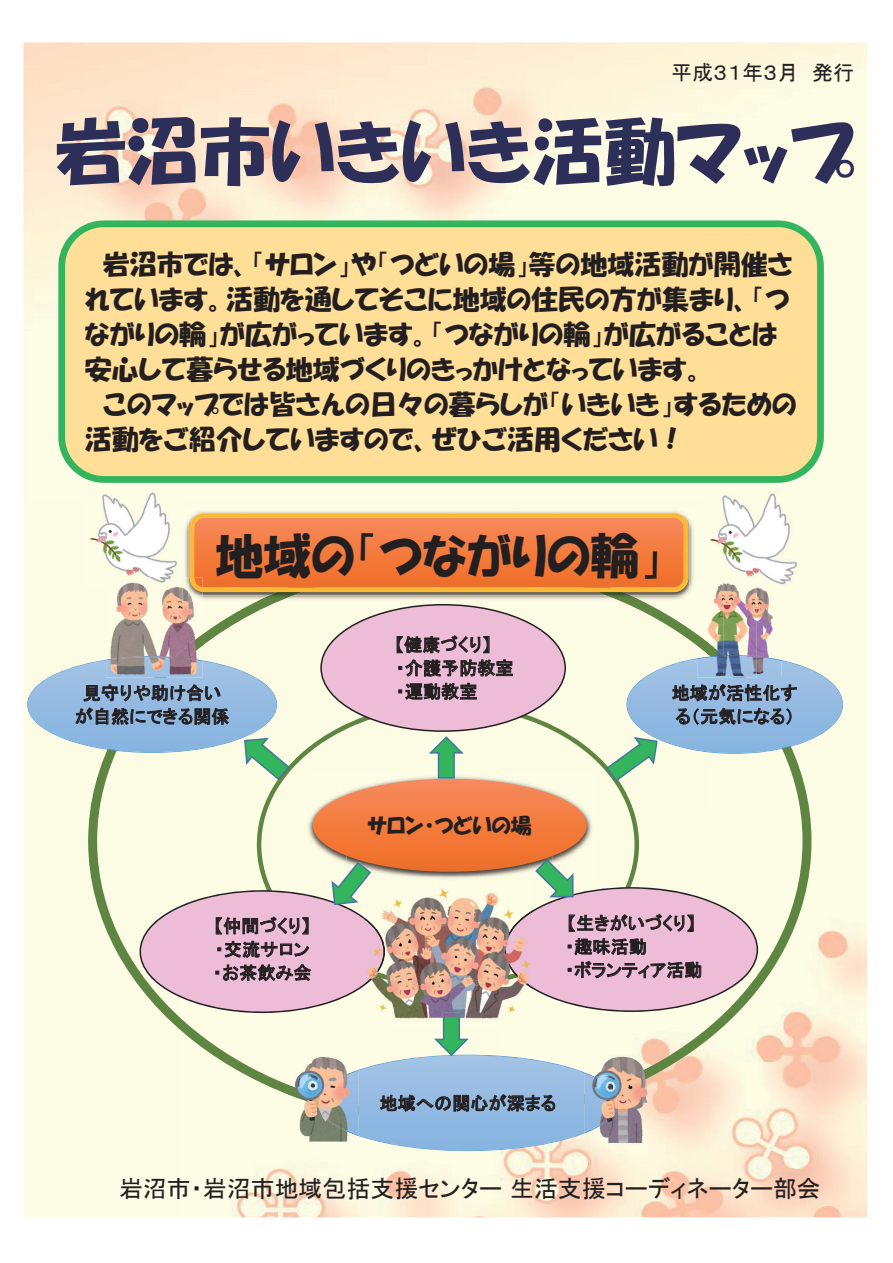
<style>
.page{position:relative;width:893px;height:1263px;background:#fff}
.page>*{position:absolute;margin:0;border:0;box-sizing:border-box;transform-origin:0 0}
.t1{font:71.85px "HGP Soei Kakupoptai";color:#2e2f58}
.t2{font:48px "HGP Soei Kakupoptai";color:#231f20}
.t3{font:27px/35.1px "HGP Soei Kakupoptai";color:#231f20}
.t4{font:23.85px "MS P Gothic";color:#231f20}
.t5{font:21px "HGP Soei Kakupoptai";color:#231f20}
.t6{font:21px "MS P Gothic";color:#231f20}
.t7{font:18px/23.4px "MS P Gothic";letter-spacing:.01em;color:#231f20}
</style>
<div class="page">
<img style="left:23px;top:42px;width:844px;height:459px">
<div style="left:23px;top:501px;width:104px;height:716px;background:#fcfce5"></div>
<img style="left:763px;top:501px;width:104px;height:716px">
<img style="left:710px;top:1151px;width:53px;height:66px">
<img style="left:340px;top:1151px;width:51px;height:66px">
<img style="left:180px;top:1151px;width:160px;height:66px">
<img style="left:552px;top:1151px;width:51px;height:66px">
<img style="left:657px;top:1151px;width:53px;height:66px">
<img style="left:391px;top:1151px;width:161px;height:66px">
<img style="left:603px;top:1151px;width:54px;height:66px">
<div style="left:58px;top:220px;width:766px;height:263px;background:#ffdf98;border:7px solid #33b55d;border-radius:43px"></div>
<svg style="left:88px;top:558px;width:723px;height:77px;background:#ecefd5"></svg>
<div style="left:321px;top:605px;width:244px;height:126px;background:#edbdd8;border-radius:50%"></div>
<img style="left:183px;top:508px;width:512px;height:93px">
<img style="left:257px;top:595px;width:385px;height:6px">
<img style="left:270px;top:592px;width:360px;height:3px">
<img style="left:757px;top:591px;width:25px;height:44px">
<img style="left:697px;top:581px;width:26px;height:53px">
<img style="left:697px;top:634px;width:26px;height:1px">
<img style="left:723px;top:591px;width:34px;height:44px">
<svg style="left:27px;top:635px;width:816px;height:516px;background:#dbd2c7"></svg>
<img style="left:443px;top:1012px;width:17px;height:18px">
<img style="left:106px;top:577px;width:97px;height:79px">
<img style="left:175px;top:634px;width:28px;height:22px">
<img style="left:183px;top:577px;width:20px;height:24px">
<img style="left:188px;top:577px;width:15px;height:18px">
<svg style="left:190px;top:513px;width:498px;height:79px;background:#f4843f"></svg>
<img style="left:190px;top:577px;width:13px;height:15px">
<img style="left:106px;top:661px;width:97px;height:16px">
<img style="left:106px;top:656px;width:97px;height:5px">
<img style="left:585px;top:1052px;width:72px;height:93px">
<img style="left:609px;top:1063px;width:48px;height:30px">
<img style="left:585px;top:1072px;width:33px;height:61px">
<img style="left:288px;top:1053px;width:71px;height:91px">
<img style="left:288px;top:1085px;width:30px;height:20px">
<img style="left:318px;top:1070px;width:41px;height:66px">
<img style="left:83px;top:487px;width:99px;height:103px">
<img style="left:106px;top:577px;width:76px;height:13px">
<img style="left:703px;top:488px;width:99px;height:103px">
<img style="left:703px;top:581px;width:54px;height:10px">
<p class="t6" style="left:671px;top:62px;width:184px">平成３１年３月 発行</p>
<h1 class="t1" style="left:55px;top:115px;width:802px">岩沼市いきいき活動マップ</h1>
<p class="t3" style="left:85px;top:246px;width:709px;text-indent:18px">岩沼市では、「サロン」や「つどいの場」等の地域活動が開催されています。活動を通してそこに地域の住民の方が集まり、「つながりの輪」が広がっています。「つながりの輪」が広がることは安心して暮らせる地域づくりのきっかけとなっています。</p>
<p class="t3" style="left:85px;top:386px;width:713px;text-indent:18px">このマップでは皆さんの日々の暮らしが「いきいき」するための活動をご紹介していますので、ぜひご活用ください！</p>
<h2 class="t2" style="left:215px;top:531px;width:449px">地域の「つながりの輪」</h2>
<p class="t7" style="left:75px;top:681px;width:156px;text-align:center">見守りや助け合いが自然にできる関係</p>
<p class="t7" style="left:395px;top:633px;width:120px">【健康づくり】<br>・介護予防教室・運動教室</p>
<p class="t7" style="left:672px;top:681px;width:127px">地域が活性化する（元気になる）</p>
<p class="t5" style="left:368px;top:815px;width:166px">サロン・つどいの場</p>
<p class="t7" style="left:213px;top:914px;width:100px;text-align:justify">【仲間づくり】・交流サロン・お茶飲み会</p>
<p class="t7" style="left:565px;top:911px;width:139px">【生きがいづくり】・趣味活動<br>・ボランティア活動</p>
<p class="t7" style="left:380px;top:1091px;width:178px">地域への関心が深まる</p>
<p class="t4" style="left:119px;top:1176px;width:703px">岩沼市・岩沼市地域包括支援センター生活支援コーディネーター部会</p>
</div>
